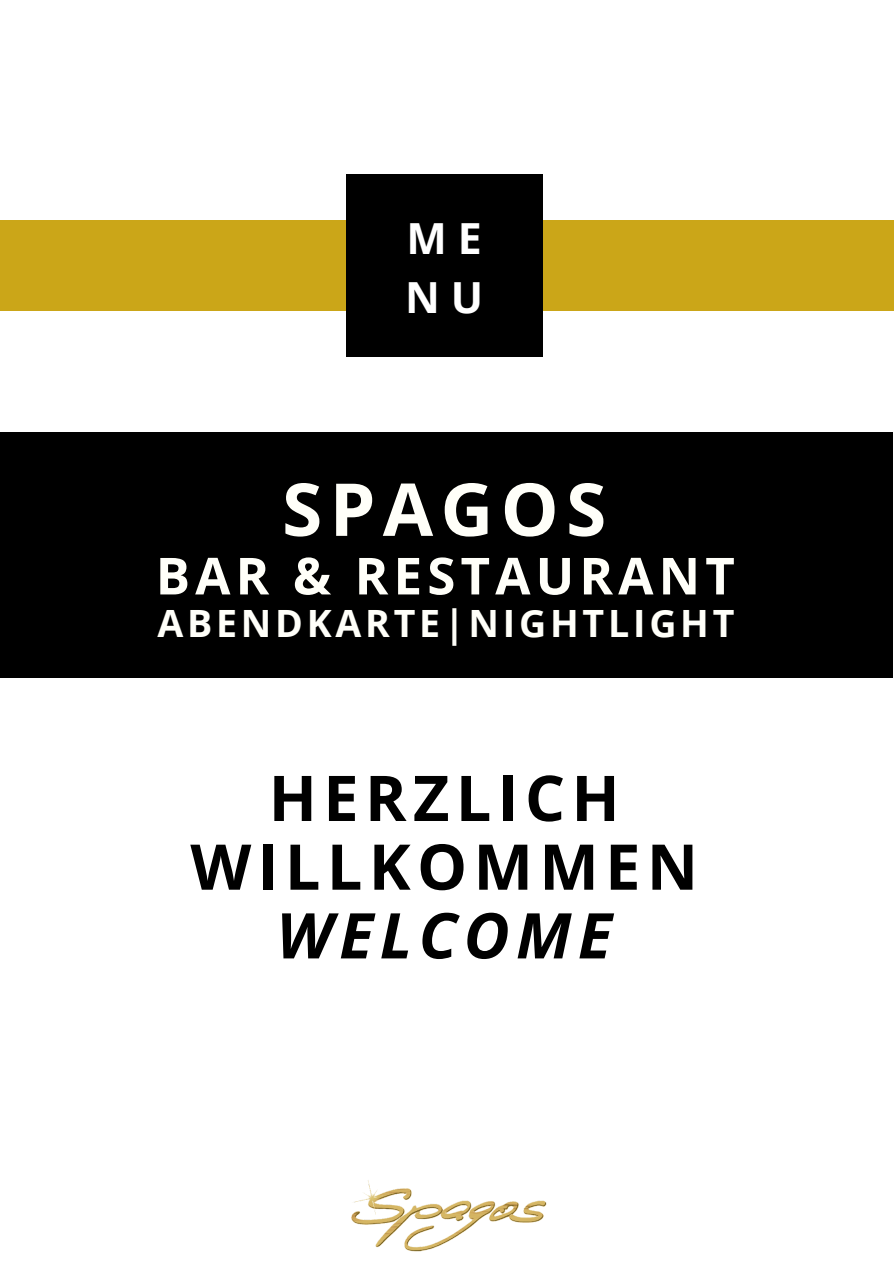
<style>
.page{position:relative;width:894px;height:1264px;background:#fff}
.page>*{position:absolute;margin:0;border:0;box-sizing:border-box;transform-origin:0 0}
.t1{font:700 73.05px "Open Sans";letter-spacing:.1em;color:#fffff9}
.t2{font:700 63px/68.7px "Open Sans";letter-spacing:.1em;color:#000;text-align:center}
.t3{font:italic 700 63px "Open Sans";letter-spacing:.1em;color:#000}
.t4{font:700 51px "Open Sans";letter-spacing:.1em;color:#fffff9}
.t5{font:700 42.9px "Open Sans";color:#fff}
.t6{font:700 37.5px "Open Sans";letter-spacing:.1em;color:#fffff9}
</style>
<div class="page">
<div style="left:0;top:432px;width:892px;height:245px;background:#000"></div>
<div style="left:0;top:220px;width:893px;height:90px;background:#cba618"></div>
<div style="left:346px;top:174px;width:196px;height:183px;background:#000"></div>
<img style="left:351px;top:1180px;width:196px;height:72px">
<p class="t5" style="left:406px;top:208px;width:77px">M E</p>
<p class="t5" style="left:405px;top:267px;width:79px">N U</p>
<p class="t1" style="left:282px;top:458px;width:325px">SPAGOS</p>
<p class="t4" style="left:156px;top:540px;width:580px">BAR &amp; RESTAURANT</p>
<p class="t6" style="left:157px;top:597px;width:578px">ABENDKARTE|NIGHTLIGHT</p>
<p class="t2" style="left:190px;top:762px;width:509px">HERZLICH<br>WILLKOMMEN</p>
<p class="t3" style="left:276px;top:891px;width:337px">WELCOME</p>
</div>
